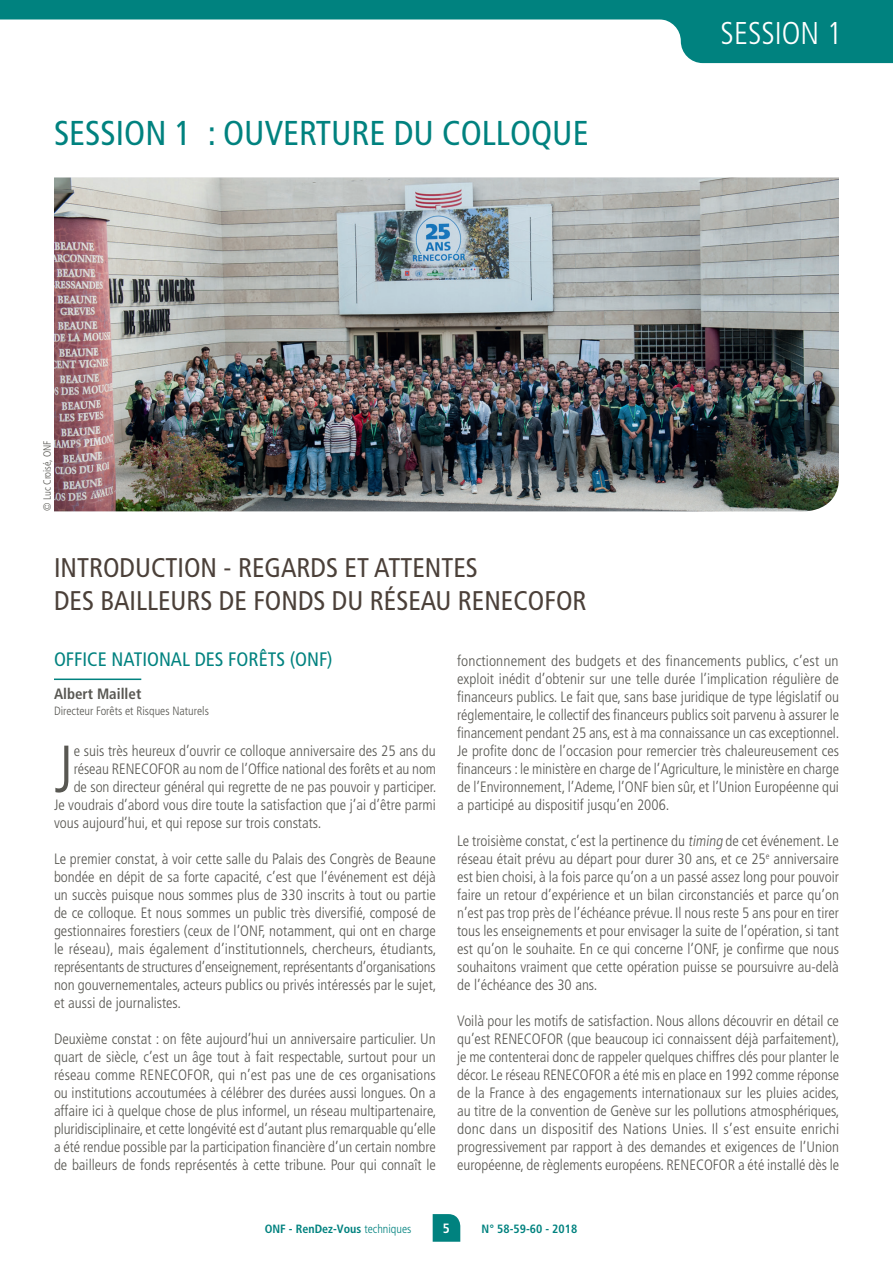
<style>
.page{position:relative;width:893px;height:1263px;background:#fff}
.page>*{position:absolute;margin:0;border:0;box-sizing:border-box;transform-origin:0 0}
._4{font:300 condensed 66.6px "Frutiger LT Std";color:#585752}
.SESSION{font:condensed 34.5px "Frutiger LT Std";color:#00827f}
.t1{font:300 condensed 31.5px "Frutiger LT Std";color:#fff}
._1{font:condensed 27px/32.4px "Frutiger LT Std";color:#4b4039}
._2{font:condensed 19.5px "Frutiger LT Std";color:#00827f}
._4-2{font:300 condensed 15px/18px "Frutiger LT Std";color:#585752;text-align:justify}
.Auteur{font:700 condensed 15px "Frutiger LT Std";color:#585752}
.t2{font:700 condensed 13.5px "Frutiger LT Std";color:#fff}
.TITRE{font:700 condensed 12px "Frutiger LT Std";color:#00827f}
.Auteur_fonction{font:300 condensed 12px "Frutiger LT Std";color:#585752}
._4-3{font:300 condensed 10.5px "Frutiger LT Std";color:#585752}
.s1{font-weight:300}
</style>
<div class="page">
<svg style="left:433px;top:1214px;width:27px;height:28px"></svg>
<svg style="left:0;top:0;width:893px;height:63px"></svg>
<hr style="left:54px;top:678px;width:87px;height:2px;background:#00827f">
<img style="left:54px;top:178px;width:785px;height:333px">
<p class="SESSION" style="left:54px;top:113px;width:536px">SESSION 1 : OUVERTURE DU COLLOQUE</p>
<p class="_4-3" style="left:41px;top:511px;width:73px;rotate:-90deg">© Luc Croisé, ONF</p>
<p class="t1" style="left:721px;top:15px;width:123px">SESSION 1</p>
<p class="_1" style="left:54px;top:552px;width:534px">INTRODUCTION - REGARDS ET ATTENTES<br>DES BAILLEURS DE FONDS DU RÉSEAU RENECOFOR</p>
<p class="_2" style="left:54px;top:648px;width:280px">OFFICE NATIONAL DES FORÊTS (ONF)</p>
<p class="Auteur" style="left:54px;top:685px;width:89px">Albert Maillet</p>
<p class="Auteur_fonction" style="left:54px;top:704px;width:156px">Directeur Forêts et Risques Naturels</p>
<p class="_4" style="left:54px;top:731px;width:21px">J</p>
<p class="_4-2" style="left:74px;top:742px;width:364px">e suis très heureux d’ouvrir ce colloque anniversaire des 25 ans du</p>
<p class="_4-2" style="left:457px;top:652px;width:384px">fonctionnement des budgets et des financements publics, c’est un exploit inédit d’obtenir sur une telle durée l’implication régulière de financeurs publics. Le fait que, sans base juridique de type législatif ou réglementaire, le collectif des financeurs publics soit parvenu à assurer le financement pendant 25 ans, est à ma connaissance un cas exceptionnel.<br>Je profite donc de l’occasion pour remercier très chaleureusement ces financeurs : le ministère en charge de l’Agriculture, le ministère en charge de l’Environnement, l’Ademe, l’ONF bien sûr, et l’Union Européenne qui a participé au dispositif jusqu’en 2006.</p>
<p class="_4-2" style="left:457px;top:832px;width:383px">Le troisième constat, c’est la pertinence du timing de cet événement. Le réseau était prévu au départ pour durer 30 ans, et ce 25<sup>e</sup> anniversaire est bien choisi, à la fois parce qu’on a un passé assez long pour pouvoir faire un retour d’expérience et un bilan circonstanciés et parce qu’on n’est pas trop près de l’échéance prévue. Il nous reste 5 ans pour en tirer tous les enseignements et pour envisager la suite de l’opération, si tant est qu’on le souhaite. En ce qui concerne l’ONF, je confirme que nous souhaitons vraiment que cette opération puisse se poursuivre au-delà de l’échéance des 30 ans.</p>
<p class="_4-2" style="left:457px;top:1012px;width:384px">Voilà pour les motifs de satisfaction. Nous allons découvrir en détail ce qu’est RENECOFOR (que beaucoup ici connaissent déjà parfaitement), je me contenterai donc de rappeler quelques chiffres clés pour planter le décor. Le réseau RENECOFOR a été mis en place en 1992 comme réponse de la France à des engagements internationaux sur les pluies acides, au titre de la convention de Genève sur les pollutions atmosphériques, donc dans un dispositif des Nations Unies. Il s’est ensuite enrichi progressivement par rapport à des demandes et exigences de l’Union européenne, de règlements européens. RENECOFOR a été installé dès le</p>
<p class="_4-2" style="left:74px;top:760px;width:364px">réseau RENECOFOR au nom de l’Office national des forêts et au nom</p>
<p class="_4-2" style="left:74px;top:778px;width:364px">de son directeur général qui regrette de ne pas pouvoir y participer.</p>
<p class="_4-2" style="left:54px;top:796px;width:383px">Je voudrais d’abord vous dire toute la satisfaction que j’ai d’être parmi</p>
<p class="_4-2" style="left:54px;top:814px;width:269px">vous aujourd’hui, et qui repose sur trois constats.</p>
<p class="_4-2" style="left:54px;top:850px;width:384px">Le premier constat, à voir cette salle du Palais des Congrès de Beaune bondée en dépit de sa forte capacité, c’est que l’événement est déjà un succès puisque nous sommes plus de 330 inscrits à tout ou partie de ce colloque. Et nous sommes un public très diversifié, composé de gestionnaires forestiers (ceux de l’ONF, notamment, qui ont en charge le réseau), mais également d’institutionnels, chercheurs, étudiants, représentants de structures d’enseignement, représentants d’organisations non gouvernementales, acteurs publics ou privés intéressés par le sujet, et aussi de journalistes.</p>
<p class="_4-2" style="left:54px;top:1030px;width:384px">Deuxième constat : on fête aujourd’hui un anniversaire particulier. Un quart de siècle, c’est un âge tout à fait respectable, surtout pour un réseau comme RENECOFOR, qui n’est pas une de ces organisations ou institutions accoutumées à célébrer des durées aussi longues. On a affaire ici à quelque chose de plus informel, un réseau multipartenaire, pluridisciplinaire, et cette longévité est d’autant plus remarquable qu’elle a été rendue possible par la participation financière d’un certain nombre de bailleurs de fonds représentés à cette tribune. Pour qui connaît le</p>
<p class="TITRE" style="left:265px;top:1222px;width:148px">ONF - RenDez-Vous <span class="s1">techniques</span></p>
<p class="t2" style="left:443px;top:1220px;width:9px">5</p>
<p class="TITRE" style="left:482px;top:1222px;width:97px">N° 58-59-60 - 2018</p>
</div>
